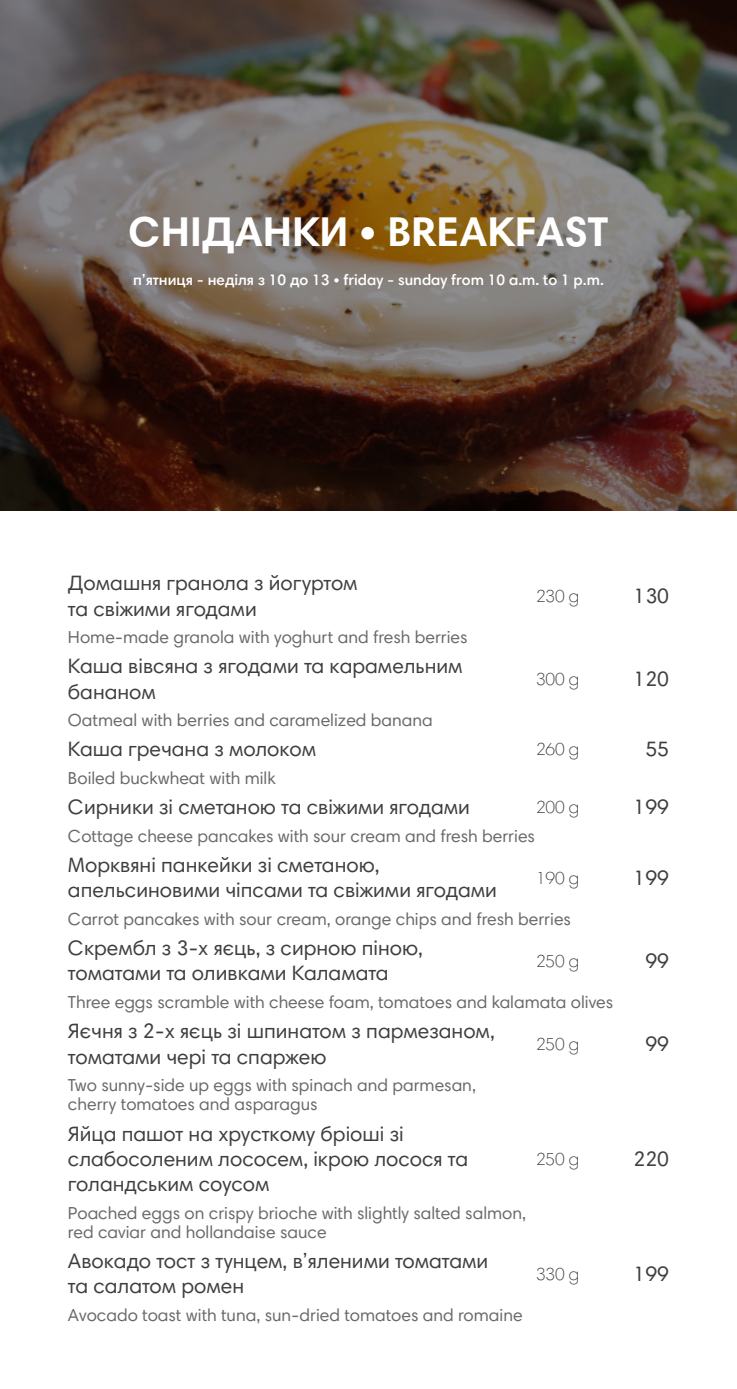
<style>
.page{position:relative;width:737px;height:1389px;background:#fff}
.page>*{position:absolute;margin:0;border:0;box-sizing:border-box;transform-origin:0 0}
.Заголовок{font:700 42px "Harmonia Sans Pro Cyr";color:#fff}
.Основной_текст{font:21px/25.2px "Harmonia Sans Pro Cyr";color:#3e3e3f}
.Основной_текст-2{font:17.5px/19.2px "Harmonia Sans Pro Cyr";color:#69696c}
.Основной_текст-3{font:300 17.5px "Harmonia Sans Pro Cyr";color:#3e3e3f}
.Заголовок-2{font:600 15.4px "Harmonia Sans Pro Cyr";color:#fff}
</style>
<div class="page">
<img style="left:0;top:0;width:737px;height:511px">
<p class="Заголовок" style="left:129px;top:205px;width:481px">СНIДАНКИ • BREAKFAST</p>
<p class="Заголовок-2" style="left:133px;top:270px;width:472px">п’ятниця - неділя з 10 до 13 • friday - sunday from 10 a.m. to 1 p.m.</p>
<p class="Основной_текст" style="left:68px;top:570px;width:291px">Домашня гранола з йогуртом та свiжими ягодами</p>
<p class="Основной_текст-2" style="left:68px;top:627px;width:401px">Home-made granola with yoghurt and fresh berries</p>
<p class="Основной_текст" style="left:68px;top:653px;width:396px">Каша вівсяна з ягодами та карамельним бананом</p>
<p class="Основной_текст-3" style="left:536px;top:585px;width:45px">230 g</p>
<p class="Основной_текст" style="left:633px;top:583px;width:37px">130</p>
<p class="Основной_текст-3" style="left:536px;top:668px;width:45px">300 g</p>
<p class="Основной_текст" style="left:633px;top:666px;width:37px">120</p>
<p class="Основной_текст-2" style="left:68px;top:710px;width:366px">Oatmeal with berries and caramelized banana</p>
<p class="Основной_текст" style="left:68px;top:736px;width:250px">Каша гречана з молоком</p>
<p class="Основной_текст-3" style="left:536px;top:739px;width:45px">260 g</p>
<p class="Основной_текст" style="left:645px;top:736px;width:25px">55</p>
<p class="Основной_текст-2" style="left:68px;top:768px;width:209px">Boiled buckwheat with milk</p>
<p class="Основной_текст" style="left:68px;top:794px;width:403px">Сирники зі сметаною та свіжими ягодами</p>
<p class="Основной_текст-3" style="left:536px;top:797px;width:45px">200 g</p>
<p class="Основной_текст" style="left:633px;top:794px;width:37px">199</p>
<p class="Основной_текст-2" style="left:68px;top:826px;width:468px">Cottage cheese pancakes with sour cream and fresh berries</p>
<p class="Основной_текст" style="left:68px;top:852px;width:430px">Морквяні панкейки зі сметаною, апельсиновими чіпсами та свіжими ягодами</p>
<p class="Основной_текст-3" style="left:536px;top:867px;width:45px">190 g</p>
<p class="Основной_текст" style="left:633px;top:865px;width:37px">199</p>
<p class="Основной_текст-2" style="left:68px;top:909px;width:504px">Carrot pancakes with sour cream, orange chips and fresh berries</p>
<p class="Основной_текст" style="left:68px;top:935px;width:356px">Скрембл з 3-х яєць, з сирною піною, томатами та оливками Каламата</p>
<p class="Основной_текст-3" style="left:536px;top:950px;width:45px">250 g</p>
<p class="Основной_текст" style="left:645px;top:948px;width:25px">99</p>
<p class="Основной_текст-2" style="left:68px;top:992px;width:547px">Three eggs scramble with cheese foam, tomatoes and kalamata olives</p>
<p class="Основной_текст" style="left:68px;top:1018px;width:428px">Яєчня з 2-х яєць зі шпинатом з пармезаном, томатами чері та спаржею</p>
<p class="Основной_текст-3" style="left:536px;top:1033px;width:45px">250 g</p>
<p class="Основной_текст" style="left:645px;top:1031px;width:25px">99</p>
<p class="Основной_текст-2" style="left:68px;top:1075px;width:409px">Two sunny-side up eggs with spinach and parmesan, cherry tomatoes and asparagus</p>
<p class="Основной_текст" style="left:68px;top:1121px;width:401px">Яйца пашот на хрусткому бріоші зі слабосоленим лососем, ікрою лосося та голандським соусом</p>
<p class="Основной_текст-2" style="left:68px;top:1203px;width:459px">Poached eggs on crispy brioche with slightly salted salmon, red caviar and hollandaise sauce</p>
<p class="Основной_текст" style="left:68px;top:1248px;width:422px">Авокадо тост з тунцем, в’яленими томатами та салатом ромен</p>
<p class="Основной_текст-2" style="left:68px;top:1305px;width:456px">Avocado toast with tuna, sun-dried tomatoes and romaine</p>
<p class="Основной_текст-3" style="left:536px;top:1148px;width:45px">250 g</p>
<p class="Основной_текст" style="left:633px;top:1146px;width:37px">220</p>
<p class="Основной_текст-3" style="left:536px;top:1263px;width:45px">330 g</p>
<p class="Основной_текст" style="left:633px;top:1261px;width:37px">199</p>
</div>
